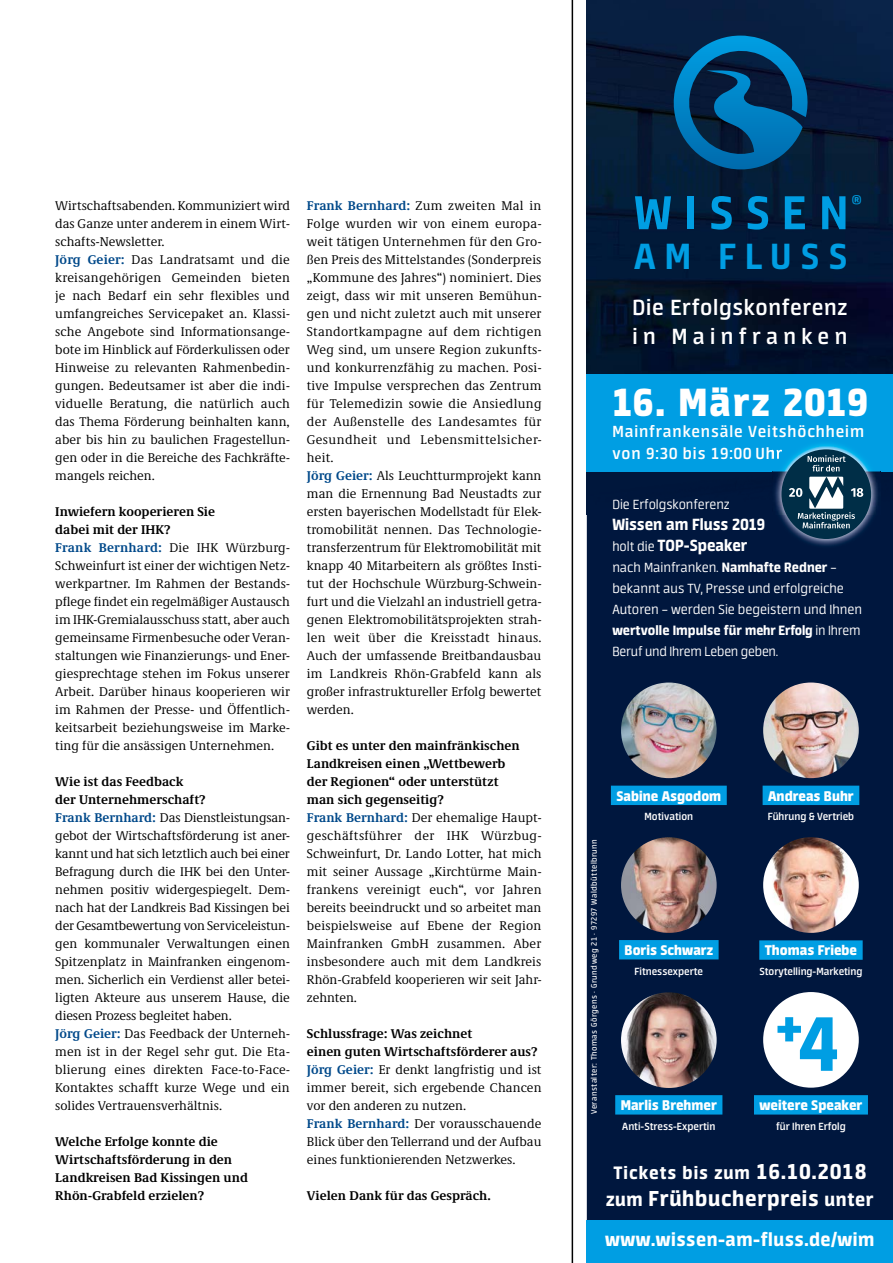
<style>
.page{position:relative;width:893px;height:1263px;background:#fff}
.page>*{position:absolute;margin:0;border:0;box-sizing:border-box;transform-origin:0 0}
.t1{font:67.05px "Neuron Angled Xb";color:#009ee3}
.t2{font:700 52.95px "Neuron Angled";letter-spacing:.23em;color:#009ee3}
.t3{font:800 43.5px "Neuron Angled";letter-spacing:.03em;color:#fff}
.t4{font:700 40.65px "Neuron Angled";letter-spacing:.23em;color:#009ee3}
.t5{font:24.6px/29.5px "Neuron Angled Db";letter-spacing:.03em;color:#fff}
.t6{font:24px "Neuron Angled Xb";letter-spacing:.03em;color:#fff}
.t7{font:21px "Neuron Angled Xb";letter-spacing:.025em;color:#fff}
.t8{font:19.95px "Neuron Angled Xb";letter-spacing:.05em;color:#fff}
.t9{font:18px/21.6px "Neuron Angled Db";letter-spacing:.05em;color:#fff}
.t10{font:18px/21px "Neuron Angled Xb";color:#fff}
.t11{font:800 15.6px "Neuron Angled";color:#fff}
.t12{font:300 15px/21px "Neuron Angled";color:#fff}
.t13{font:15px "Neuron Angled Xb";color:#fff}
.t14{font:13.2px/18px "Demos Next Pro";color:#000}
.t15{font:700 13.2px/18px "Demos Next Pro";color:#000}
.t16{font:11.7px "Neuron Angled Db";color:#fff}
.t17{font:700 10.35px "Neuron Angled";color:#009ee3}
.t18{font:9px "Neuron Angled";letter-spacing:.05em;color:#fff}
.s1{font-weight:700;color:#00498a}
.s2{font-weight:700}
.s3{font-family:"Neuron Angled";font-weight:300;font-size:15px}
.s4{font-family:"Neuron Angled Xb";font-weight:400}
.s5{font-family:"Neuron Angled";font-weight:300}
.s6{font-size:85.5px}
.s7{font-size:24px}
.s8{font-size:21px}
</style>
<div class="page">
<hr style="left:572px;top:0;width:1px;height:1263px;background:#000">
<div style="left:587px;top:514px;width:306px;height:706px;background:#00173e"></div>
<img style="left:587px;top:0;width:306px;height:374px">
<div style="left:587px;top:471px;width:185px;height:43px;background:#00173c"></div>
<img style="left:880px;top:471px;width:13px;height:43px">
<svg style="left:666px;top:36px;width:147px;height:141px;background:#044470"></svg>
<div style="left:587px;top:374px;width:306px;height:97px;background:#009ee3"></div>
<div style="left:611px;top:786px;width:116px;height:19px;background:#009ee3"></div>
<div style="left:763px;top:786px;width:96px;height:19px;background:#009ee3"></div>
<div style="left:759px;top:940px;width:104px;height:20px;background:#009ee3"></div>
<div style="left:615px;top:1095px;width:107px;height:19px;background:#009ee3"></div>
<div style="left:587px;top:1220px;width:306px;height:43px;background:#009ee3"></div>
<img style="left:621px;top:682px;width:96px;height:96px;border-radius:48px">
<img style="left:763px;top:682px;width:96px;height:96px;border-radius:48px">
<img style="left:763px;top:837px;width:96px;height:96px;border-radius:48px">
<img style="left:621px;top:837px;width:96px;height:96px;border-radius:48px">
<div style="left:619px;top:940px;width:100px;height:19px;background:#009ee3"></div>
<img style="left:621px;top:992px;width:96px;height:96px;border-radius:48px">
<img style="left:772px;top:444px;width:108px;height:104px">
<svg style="left:772px;top:447px;width:10px;height:12px"></svg>
<div style="left:781px;top:449px;width:90px;height:90px;background:#002e47;border-radius:50%"></div>
<svg style="left:789px;top:455px;width:74px;height:73px"></svg>
<div style="left:763px;top:992px;width:96px;height:96px;background:#fff;border-radius:50%"></div>
<div style="left:754px;top:1095px;width:114px;height:19px;background:#009ee3"></div>
<p class="t14" style="left:55px;top:196px;width:236px">Wirtschaftsabenden. Kommuniziert wird das Ganze unter anderem in einem Wirt&shy;schafts-Newsletter.<br><span class="s1">Jörg Geier:</span> Das Landratsamt und die kreisangehörigen Gemeinden bieten je nach Bedarf ein sehr flexibles und umfangreiches Servicepaket an. Klassi&shy;sche Angebote sind Informationsange&shy;bote im Hinblick auf Förderkulissen oder Hinweise zu relevanten Rahmenbedin&shy;gungen. Bedeutsamer ist aber die indi&shy;viduelle Beratung, die natürlich auch das Thema Förderung beinhalten kann, aber bis hin zu baulichen Fragestellun&shy;gen oder in die Bereiche des Fachkräfte&shy;mangels reichen.</p>
<p class="t14" style="left:55px;top:502px;width:236px"><span class="s2">Inwiefern kooperieren Sie<br>dabei mit der IHK?<br></span><span class="s1">Frank Bernhard:</span> Die IHK Würzburg-Schweinfurt ist einer der wichtigen Netz&shy;werkpartner. Im Rahmen der Bestands&shy;pflege findet ein regelmäßiger Austausch im IHK-Gremialausschuss statt, aber auch gemeinsame Firmenbesuche oder Veran&shy;staltungen wie Finanzierungs- und Ener&shy;giesprechtage stehen im Fokus unserer Arbeit. Darüber hinaus kooperieren wir im Rahmen der Presse- und Öffentlich&shy;keitsarbeit beziehungsweise im Marke&shy;ting für die ansässigen Unternehmen.</p>
<p class="t14" style="left:55px;top:772px;width:236px"><span class="s2">Wie ist das Feedback<br>der Unternehmerschaft?<br></span><span class="s1">Frank Bernhard:</span> Das Dienstleistungsan&shy;gebot der Wirtschaftsförderung ist aner&shy;kannt und hat sich letztlich auch bei einer Befragung durch die IHK bei den Unter&shy;nehmen positiv widergespiegelt. Dem&shy;nach hat der Landkreis Bad Kissingen bei der Gesamtbewertung von Serviceleistun&shy;gen kommunaler Verwaltungen einen Spitzenplatz in Mainfranken eingenom&shy;men. Sicherlich ein Verdienst aller betei&shy;ligten Akteure aus unserem Hause, die diesen Prozess begleitet haben.<br><span class="s1">Jörg Geier:</span> Das Feedback der Unterneh&shy;men ist in der Regel sehr gut. Die Eta&shy;blierung eines direkten Face-to-Face-Kontaktes schafft kurze Wege und ein solides Vertrauensverhältnis.</p>
<p class="t15" style="left:55px;top:1132px;width:194px">Welche Erfolge konnte die<br>Wirtschaftsförderung in den<br>Landkreisen Bad Kissingen und<br>Rhön-Grabfeld erzielen?</p>
<p class="t14" style="left:307px;top:196px;width:236px"><span class="s1">Frank Bernhard:</span> Zum zweiten Mal in Folge wurden wir von einem europa&shy;weit tätigen Unternehmen für den Gro&shy;ßen Preis des Mittelstandes (Sonderpreis „Kommune des Jahres“) nominiert. Dies zeigt, dass wir mit unseren Bemühun&shy;gen und nicht zuletzt auch mit unserer Standortkampagne auf dem richtigen Weg sind, um unsere Region zukunfts&shy;und konkurrenzfähig zu machen. Posi&shy;tive Impulse versprechen das Zentrum für Telemedizin sowie die Ansiedlung der Außenstelle des Landesamtes für Gesundheit und Lebensmittelsicher&shy;heit.<br><span class="s1">Jörg Geier:</span> Als Leuchtturmprojekt kann man die Ernennung Bad Neustadts zur ersten bayerischen Modellstadt für Elek&shy;tromobilität nennen. Das Technologie&shy;transferzentrum für Elektromobilität mit knapp 40 Mitarbeitern als größtes Insti&shy;tut der Hochschule Würzburg-Schwein&shy;furt und die Vielzahl an industriell getra&shy;genen Elektromobilitätsprojekten strah&shy;len weit über die Kreisstadt hinaus.<br>Auch der umfassende Breitbandausbau im Landkreis Rhön-Grabfeld kann als großer infrastruktureller Erfolg bewertet werden.</p>
<p class="t14" style="left:307px;top:736px;width:236px"><span class="s2">Gibt es unter den mainfränkischen Landkreisen einen „Wettbewerb<br>der Regionen“ oder unterstützt<br>man sich gegenseitig?<br></span><span class="s1">Frank Bernhard:</span> Der ehemalige Haupt&shy;geschäftsführer der IHK Würzbug-Schweinfurt, Dr. Lando Lotter, hat mich mit seiner Aussage „Kirchtürme Main&shy;frankens vereinigt euch“, vor Jahren bereits beeindruckt und so arbeitet man beispielsweise auf Ebene der Region Mainfranken GmbH zusammen. Aber insbesondere auch mit dem Landkreis Rhön-Grabfeld kooperieren wir seit Jahr&shy;zehnten.</p>
<p class="t14" style="left:307px;top:1024px;width:236px"><span class="s2">Schlussfrage: Was zeichnet<br>einen guten Wirtschaftsförderer aus?<br></span><span class="s1">Jörg Geier:</span> Er denkt langfristig und ist immer bereit, sich ergebende Chancen vor den anderen zu nutzen.<br><span class="s1">Frank Bernhard:</span> Der vorausschauende Blick über den Tellerrand und der Aufbau eines funktionierenden Netzwerkes.</p>
<p class="t15" style="left:307px;top:1186px;width:186px">Vielen Dank für das Gespräch.</p>
<h2 class="t2" style="left:634px;top:183px;width:216px">WISSEN</h2>
<p class="t17" style="left:852px;top:194px;width:11px">®</p>
<h3 class="t4" style="left:634px;top:233px;width:215px">AM FLUSS</h3>
<h3 class="t5" style="left:632px;top:292px;width:216px">Die Erfolgskonferenz in Mainfranken</h3>
<h3 class="t3" style="left:612px;top:376px;width:257px">16. März 2019</h3>
<h3 class="t9" style="left:612px;top:421px;width:253px">Mainfrankensäle Veitshöchheim von 9:30 bis 19:00 Uhr</h3>
<p class="t12" style="left:612px;top:494px;width:119px">Die Erfolgskonferenz</p>
<h3 class="t10" style="left:612px;top:514px;width:154px">Wissen am Fluss 2019 <span class="s3">holt die</span> TOP-Speaker</h3>
<p class="t12" style="left:612px;top:557px;width:251px">nach Mainfranken. <span class="s4">Namhafte Redner</span> – bekannt aus TV, Presse und erfolgreiche<br>Autoren – werden Sie begeistern und Ihnen</p>
<p class="t13" style="left:612px;top:622px;width:250px">wertvolle Impulse für mehr Erfolg <span class="s5">in Ihrem</span></p>
<p class="t12" style="left:612px;top:641px;width:168px">Beruf und Ihrem Leben geben.</p>
<p class="t18" style="left:589px;top:1114px;width:276px;rotate:-90deg">Veranstalter: Thomas Görgens · Grundweg 21 · 97297 Waldbüttelbrunn</p>
<p class="t11" style="left:616px;top:787px;width:106px">Sabine Asgodom</p>
<p class="t16" style="left:644px;top:810px;width:50px">Motivation</p>
<p class="t11" style="left:625px;top:941px;width:90px">Boris Schwarz</p>
<p class="t16" style="left:635px;top:964px;width:70px">Fitnessexperte</p>
<p class="t11" style="left:621px;top:1096px;width:98px">Marlis Brehmer</p>
<p class="t16" style="left:622px;top:1119px;width:95px">Anti-Stress-Expertin</p>
<p class="t11" style="left:768px;top:787px;width:87px">Andreas Buhr</p>
<p class="t16" style="left:768px;top:810px;width:88px">Führung &amp; Vertrieb</p>
<p class="t11" style="left:765px;top:941px;width:94px">Thomas Friebe</p>
<p class="t16" style="left:759px;top:965px;width:104px">Storytelling-Marketing</p>
<h1 class="t1" style="left:773px;top:986px;width:67px">+<span class="s6">4</span></h1>
<p class="t11" style="left:759px;top:1096px;width:104px">weitere Speaker</p>
<p class="t16" style="left:776px;top:1119px;width:71px">für Ihren Erfolg</p>
<h3 class="t8" style="left:613px;top:1161px;width:254px">Tickets bis zum <span class="s7">16.10.2018</span></h3>
<h3 class="t6" style="left:606px;top:1184px;width:269px"><span class="s8">zum</span> Frühbucherpreis <span class="s8">unter</span></h3>
<h3 class="t7" style="left:605px;top:1227px;width:271px">www.wissen-am-fluss.de/wim</h3>
</div>
